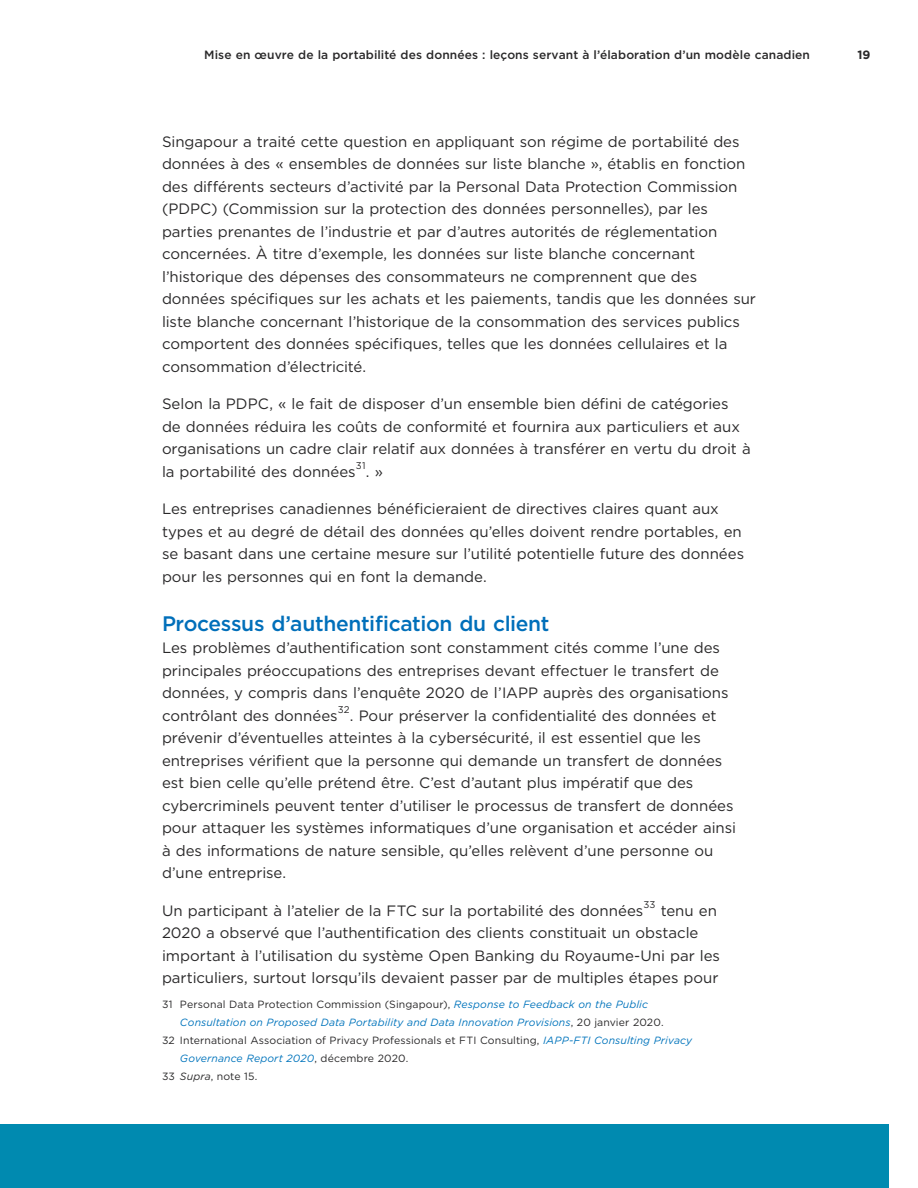
<style>
.page{position:relative;width:918px;height:1188px;background:#fff}
.page>*{position:absolute;margin:0;border:0;box-sizing:border-box;transform-origin:0 0}
.head2{font:500 21px "Gotham";letter-spacing:-.015em;color:#006fba}
.body{font:15px/22.5px "Gotham";letter-spacing:-.005em;color:#292829}
.t1{font:500 12px "Gotham";letter-spacing:.01em;color:#292829}
.t2{font:700 12px "Gotham";color:#292829}
.footnote{font:italic 10.5px/18px "Gotham";letter-spacing:.005em;color:#0074bc}
.footnote-2{font:10.5px/18px "Gotham";letter-spacing:.01em;color:#292829}
.body-2{font:9.75px "Gotham";color:#292829}
.s1{font-style:normal;color:#292829}
.s2{font-style:italic;color:#0074bc}
.s3{font-style:italic}
</style>
<div class="page">
<div style="left:0;top:1124px;width:889px;height:64px;background:#008ab0"></div>
<p class="t1" style="left:204px;top:47px;width:607px">Mise en œuvre de la portabilité des données : leçons servant à l’élaboration d’un modèle canadien</p>
<p class="t2" style="left:857px;top:47px;width:15px">19</p>
<p class="body" style="left:162px;top:130px;width:595px">Singapour a traité cette question en appliquant son régime de portabilité des données à des « ensembles de données sur liste blanche », établis en fonction des différents secteurs d’activité par la Personal Data Protection Commission (PDPC) (Commission sur la protection des données personnelles), par les parties prenantes de l’industrie et par d’autres autorités de réglementation concernées. À titre d’exemple, les données sur liste blanche concernant l’historique des dépenses des consommateurs ne comprennent que des données spécifiques sur les achats et les paiements, tandis que les données sur liste blanche concernant l’historique de la consommation des services publics comportent des données spécifiques, telles que les données cellulaires et la consommation d’électricité.</p>
<p class="body" style="left:162px;top:393px;width:590px">Selon la PDPC, « le fait de disposer d’un ensemble bien défini de catégories de données réduira les coûts de conformité et fournira aux particuliers et aux organisations un cadre clair relatif aux données à transférer en vertu du droit à la portabilité des données</p>
<p class="body-2" style="left:356px;top:460px;width:11px">31</p>
<p class="body" style="left:366px;top:460px;width:19px">. »</p>
<p class="body" style="left:162px;top:498px;width:584px">Les entreprises canadiennes bénéficieraient de directives claires quant aux types et au degré de détail des données qu’elles doivent rendre portables, en se basant dans une certaine mesure sur l’utilité potentielle future des données pour les personnes qui en font la demande.</p>
<h2 class="head2" style="left:162px;top:610px;width:389px">Processus d’authentification du client</h2>
<p class="body" style="left:162px;top:636px;width:568px">Les problèmes d’authentification sont constamment cités comme l’une des principales préoccupations des entreprises devant effectuer le transfert de données, y compris dans l’enquête 2020 de l’IAPP auprès des organisations contrôlant des données</p>
<p class="body-2" style="left:338px;top:704px;width:13px">32</p>
<p class="body" style="left:162px;top:704px;width:576px;text-indent:188px">. Pour préserver la confidentialité des données et prévenir d’éventuelles atteintes à la cybersécurité, il est essentiel que les entreprises vérifient que la personne qui demande un transfert de données est bien celle qu’elle prétend être. C’est d’autant plus impératif que des cybercriminels peuvent tenter d’utiliser le processus de transfert de données pour attaquer les systèmes informatiques d’une organisation et accéder ainsi à des informations de nature sensible, qu’elles relèvent d’une personne ou d’une entreprise.</p>
<p class="body" style="left:162px;top:899px;width:483px">Un participant à l’atelier de la FTC sur la portabilité des données</p>
<p class="body-2" style="left:643px;top:899px;width:14px">33</p>
<p class="body" style="left:162px;top:899px;width:560px;text-indent:499px">tenu en 2020 a observé que l’authentification des clients constituait un obstacle important à l’utilisation du système Open Banking du Royaume-Uni par les particuliers, surtout lorsqu’ils devaient passer par de multiples étapes pour</p>
<p class="footnote" style="left:180px;top:995px;width:485px;text-indent:-18px"><span class="s1">31 Personal Data Protection Commission (Singapour),</span> Response to Feedback on the Public<br>Consultation on Proposed Data Portability and Data Innovation Provisions<span class="s1">, 20 janvier 2020.</span></p>
<p class="footnote-2" style="left:180px;top:1031px;width:514px;text-indent:-18px">32 International Association of Privacy Professionals et FTI Consulting, <span class="s2">IAPP-FTI Consulting Privacy<br>Governance Report 2020</span>, décembre 2020.</p>
<p class="footnote-2" style="left:162px;top:1067px;width:97px">33 <span class="s3">Supra</span>, note 15.</p>
</div>
